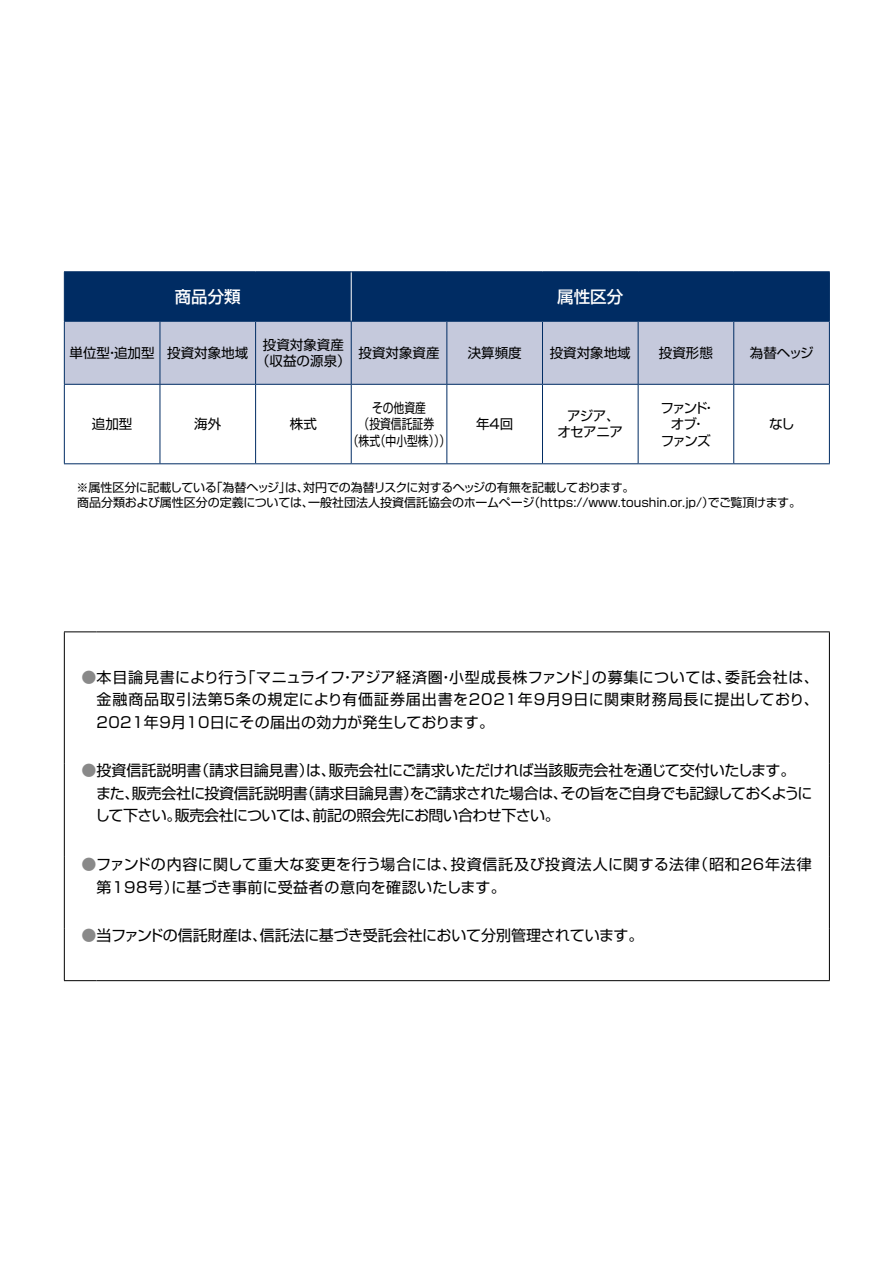
<style>
.page{position:relative;width:893px;height:1263px;background:#fff}
.page>*{position:absolute;margin:0;border:0;box-sizing:border-box;transform-origin:0 0}
.t1{font:500 16.5px "Shin Go Pr 5";color:#fff}
.t2{font:15px/22.5px "Shin Go Pr 5";letter-spacing:-.01em;color:#000;text-align:justify}
.t3{font:15px/22.5px "Shin Go Pr 5";letter-spacing:.04em;color:#000}
.t4{font:13.5px/16.5px "Shin Go Pr 5";color:#000;text-align:center}
.t5{font:13.5px/16.5px "Shin Go Pr 5";color:#000;text-align:center;scale:.8 1}
.t6{font:13.5px/16.5px "Shin Go Pr 5";letter-spacing:-.13em;color:#000;text-align:center}
.t7{font:13.5px/16.5px "Shin Go Pr 5";letter-spacing:-.04em;color:#000;text-align:center}
.t8{font:12px/15px "Shin Go Pr 5";color:#000}
.s1{font-weight:300;color:#898989}
</style>
<div class="page">
<div style="left:65px;top:272px;width:764px;height:49px;background:#002c63"></div>
<div style="left:65px;top:322px;width:764px;height:62px;background:#c5c9dc"></div>
<hr style="left:351px;top:272px;width:1px;height:49px;background:#fff">
<hr style="left:64px;top:271px;width:96px;height:1px;background:#002c63">
<hr style="left:64px;top:272px;width:1px;height:49px;background:#002c63">
<hr style="left:160px;top:271px;width:96px;height:1px;background:#002c63">
<hr style="left:256px;top:271px;width:95px;height:1px;background:#002c63">
<hr style="left:351px;top:271px;width:96px;height:1px;background:#002c63">
<hr style="left:447px;top:271px;width:95px;height:1px;background:#002c63">
<hr style="left:542px;top:271px;width:96px;height:1px;background:#002c63">
<hr style="left:638px;top:271px;width:96px;height:1px;background:#002c63">
<hr style="left:734px;top:271px;width:96px;height:1px;background:#002c63">
<hr style="left:829px;top:272px;width:1px;height:49px;background:#002c63">
<hr style="left:64px;top:321px;width:96px;height:1px;background:#002c63">
<hr style="left:64px;top:322px;width:1px;height:62px;background:#002c63">
<hr style="left:160px;top:321px;width:96px;height:1px;background:#002c63">
<hr style="left:160px;top:322px;width:1px;height:62px;background:#002c63">
<hr style="left:256px;top:321px;width:95px;height:1px;background:#002c63">
<hr style="left:255px;top:322px;width:1px;height:62px;background:#002c63">
<hr style="left:351px;top:321px;width:96px;height:1px;background:#002c63">
<hr style="left:351px;top:322px;width:1px;height:62px;background:#002c63">
<hr style="left:447px;top:321px;width:95px;height:1px;background:#002c63">
<hr style="left:446px;top:322px;width:1px;height:62px;background:#002c63">
<hr style="left:542px;top:321px;width:96px;height:1px;background:#002c63">
<hr style="left:542px;top:322px;width:1px;height:62px;background:#002c63">
<hr style="left:638px;top:321px;width:96px;height:1px;background:#002c63">
<hr style="left:638px;top:322px;width:1px;height:62px;background:#002c63">
<hr style="left:734px;top:321px;width:96px;height:1px;background:#002c63">
<hr style="left:733px;top:322px;width:1px;height:62px;background:#002c63">
<hr style="left:829px;top:322px;width:1px;height:62px;background:#002c63">
<hr style="left:64px;top:384px;width:96px;height:1px;background:#002c63">
<hr style="left:64px;top:385px;width:1px;height:78px;background:#002c63">
<hr style="left:160px;top:384px;width:96px;height:1px;background:#002c63">
<hr style="left:160px;top:385px;width:1px;height:78px;background:#002c63">
<hr style="left:256px;top:384px;width:95px;height:1px;background:#002c63">
<hr style="left:255px;top:385px;width:1px;height:78px;background:#002c63">
<hr style="left:351px;top:384px;width:96px;height:1px;background:#002c63">
<hr style="left:351px;top:385px;width:1px;height:78px;background:#002c63">
<hr style="left:447px;top:384px;width:95px;height:1px;background:#002c63">
<hr style="left:446px;top:385px;width:1px;height:78px;background:#002c63">
<hr style="left:542px;top:384px;width:96px;height:1px;background:#002c63">
<hr style="left:542px;top:385px;width:1px;height:78px;background:#002c63">
<hr style="left:638px;top:384px;width:96px;height:1px;background:#002c63">
<hr style="left:638px;top:385px;width:1px;height:78px;background:#002c63">
<hr style="left:734px;top:384px;width:96px;height:1px;background:#002c63">
<hr style="left:733px;top:385px;width:1px;height:78px;background:#002c63">
<hr style="left:829px;top:385px;width:1px;height:78px;background:#002c63">
<hr style="left:64px;top:463px;width:96px;height:1px;background:#002c63">
<hr style="left:160px;top:463px;width:96px;height:1px;background:#002c63">
<hr style="left:256px;top:463px;width:95px;height:1px;background:#002c63">
<hr style="left:351px;top:463px;width:96px;height:1px;background:#002c63">
<hr style="left:447px;top:463px;width:95px;height:1px;background:#002c63">
<hr style="left:542px;top:463px;width:96px;height:1px;background:#002c63">
<hr style="left:638px;top:463px;width:96px;height:1px;background:#002c63">
<hr style="left:734px;top:463px;width:96px;height:1px;background:#002c63">
<hr style="left:64px;top:631px;width:33px;height:1px;background:#000">
<hr style="left:64px;top:632px;width:1px;height:131px;background:#000">
<hr style="left:97px;top:631px;width:733px;height:1px;background:#000">
<hr style="left:829px;top:632px;width:1px;height:131px;background:#000">
<hr style="left:64px;top:763px;width:1px;height:94px;background:#000">
<hr style="left:829px;top:763px;width:1px;height:94px;background:#000">
<hr style="left:64px;top:857px;width:1px;height:71px;background:#000">
<hr style="left:829px;top:857px;width:1px;height:71px;background:#000">
<hr style="left:64px;top:928px;width:1px;height:52px;background:#000">
<hr style="left:829px;top:928px;width:1px;height:52px;background:#000">
<hr style="left:64px;top:980px;width:33px;height:1px;background:#000">
<hr style="left:97px;top:980px;width:733px;height:1px;background:#000">
<p class="t1" style="left:175px;top:283px;width:67px">商品分類</p>
<p class="t1" style="left:557px;top:283px;width:67px">属性区分</p>
<p class="t4" style="left:70px;top:343px;width:180px">単位型・追加型 投資対象地域</p>
<p class="t4" style="left:256px;top:335px;width:96px">投資対象資産（収益の源泉）</p>
<p class="t4" style="left:359px;top:343px;width:82px">投資対象資産</p>
<p class="t4" style="left:468px;top:343px;width:55px">決算頻度</p>
<p class="t4" style="left:550px;top:343px;width:82px">投資対象地域</p>
<p class="t4" style="left:659px;top:343px;width:55px">投資形態</p>
<p class="t4" style="left:750px;top:343px;width:65px">為替ヘッジ</p>
<p class="t4" style="left:92px;top:414px;width:42px">追加型</p>
<p class="t4" style="left:194px;top:414px;width:28px">海外</p>
<p class="t4" style="left:290px;top:414px;width:28px">株式</p>
<p class="t5" style="left:348px;top:398px;width:130px">その他資産<br>（投資信託証券<br>（株式（中小型株）））</p>
<p class="t4" style="left:476px;top:414px;width:38px">年４回</p>
<p class="t7" style="left:557px;top:406px;width:67px">アジア、オセアニア</p>
<p class="t6" style="left:660px;top:398px;width:57px">ファンド・オブ・<br>ファンズ</p>
<p class="t4" style="left:769px;top:414px;width:27px">なし</p>
<p class="t8" style="left:77px;top:478px;width:725px;text-indent:-13px">　※属性区分に記載している「為替ヘッジ」は、対円での為替リスクに対するヘッジの有無を記載しております。<br>商品分類および属性区分の定義については、一般社団法人投資信託協会のホームページ（https://www.toushin.or.jp/）でご覧頂けます。</p>
<p class="t2" style="left:97px;top:664px;width:724px;text-indent:-15px"><span class="s1">●</span>本目論見書により行う「マニュライフ・アジア経済圏・小型成長株ファンド」の募集については、委託会社は、金融商品取引法第５条の規定により有価証券届出書を2021年9月9日に関東財務局長に提出しており、2021年9月10日にその届出の効力が発生しております。</p>
<p class="t2" style="left:95px;top:758px;width:719px;text-align:left;text-indent:-14px"><span class="s1">●</span>投資信託説明書（請求目論見書）は、販売会社にご請求いただければ当該販売会社を通じて交付いたします。また、販売会社に投資信託説明書（請求目論見書）をご請求された場合は、その旨をご自身でも記録しておくようにして下さい。販売会社については、前記の照会先にお問い合わせ下さい。</p>
<p class="t3" style="left:97px;top:852px;width:717px;text-indent:-15px"><span class="s1">●</span>ファンドの内容に関して重大な変更を行う場合には、投資信託及び投資法人に関する法律（昭和26年法律第198号）に基づき事前に受益者の意向を確認いたします。</p>
<p class="t2" style="left:82px;top:923px;width:563px"><span class="s1">●</span>当ファンドの信託財産は、信託法に基づき受託会社において分別管理されています。</p>
</div>
